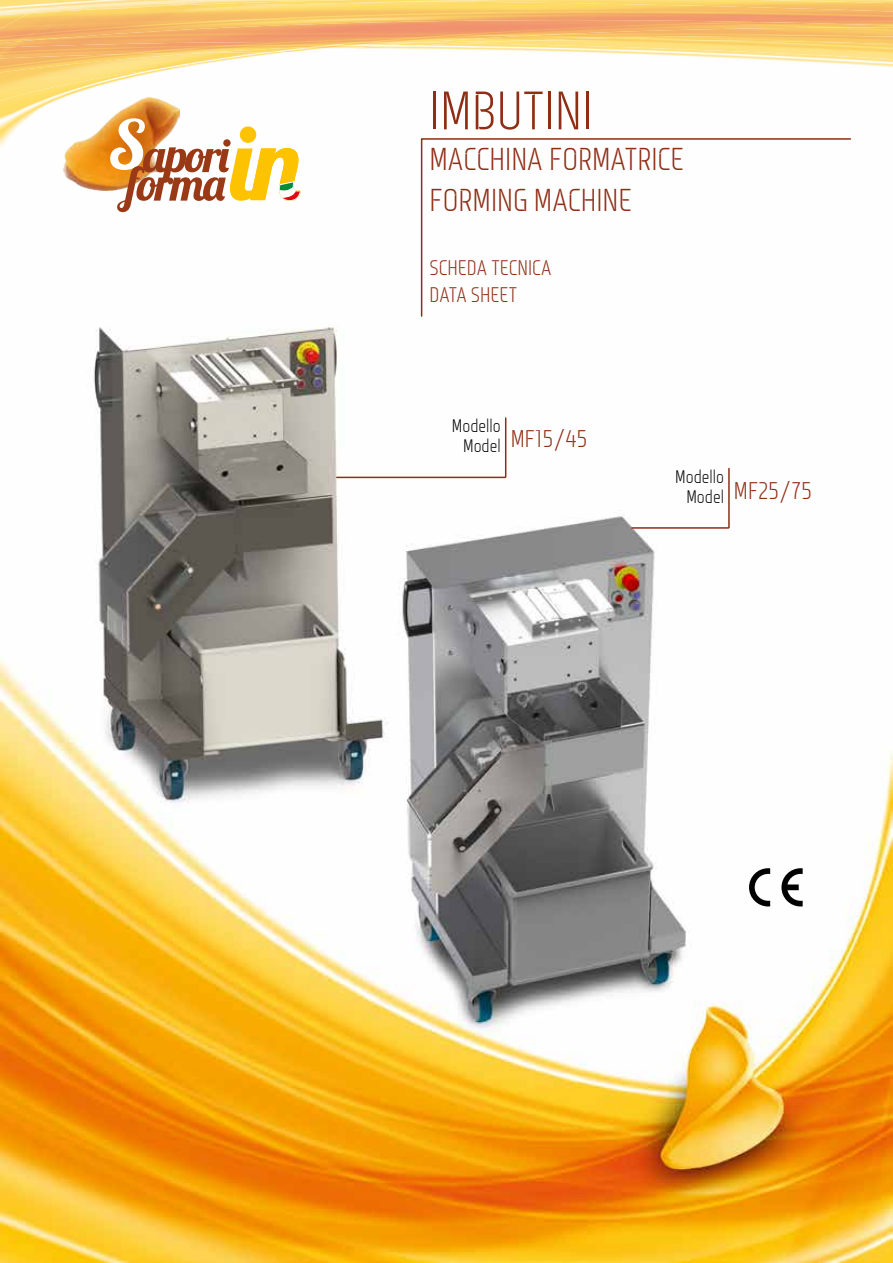
<style>
.page{position:relative;width:893px;height:1263px;background:#fff}
.page>*{position:absolute;margin:0;border:0;box-sizing:border-box;transform-origin:0 0}
.t1{font:54px "Monitorica";color:#8f2d15}
.t2{font:31.5px "Monitorica";color:#8f2d15}
.t3{font:24px "Monitorica";color:#8f2d15}
.t4{font:21px "Monitorica";color:#8f2d15}
.t5{font:18px "Monitorica";color:#000}
</style>
<div class="page">
<img style="left:0;top:190px;width:893px;height:1073px">
<img style="left:0;top:101px;width:64px;height:72px">
<img style="left:0;top:58px;width:243px;height:43px">
<img style="left:0;top:58px;width:207px;height:14px">
<img style="left:0;top:48px;width:419px;height:10px">
<img style="left:354px;top:0;width:73px;height:1px">
<img style="left:462px;top:48px;width:431px;height:11px">
<img style="left:0;top:43px;width:893px;height:5px">
<img style="left:0;top:1px;width:893px;height:42px">
<img style="left:759px;top:0;width:134px;height:3px">
<img style="left:175px;top:0;width:144px;height:5px">
<img style="left:0;top:0;width:175px;height:15px">
<img style="left:30px;top:4px;width:161px;height:9px">
<img style="left:64px;top:97px;width:116px;height:93px">
<svg style="left:110px;top:118px;width:191px;height:94px"></svg>
<svg style="left:749px;top:868px;width:21px;height:38px"></svg>
<svg style="left:781px;top:868px;width:22px;height:38px"></svg>
<svg style="left:420px;top:138px;width:432px;height:180px"></svg>
<svg style="left:335px;top:416px;width:172px;height:63px"></svg>
<svg style="left:630px;top:467px;width:100px;height:62px"></svg>
<h1 class="t1" style="left:429px;top:79px;width:165px">IMBUTINI</h1>
<p class="t2" style="left:429px;top:141px;width:256px">MACCHINA FORMATRICE</p>
<p class="t2" style="left:429px;top:182px;width:204px">FORMING MACHINE</p>
<p class="t4" style="left:429px;top:256px;width:123px">SCHEDA TECNICA</p>
<p class="t4" style="left:429px;top:282px;width:89px">DATA SHEET</p>
<p class="t5" style="left:452px;top:415px;width:50px">Modello</p>
<p class="t5" style="left:463px;top:435px;width:39px">Model</p>
<p class="t3" style="left:511px;top:424px;width:78px">MF15/45</p>
<p class="t5" style="left:675px;top:467px;width:50px">Modello</p>
<p class="t5" style="left:686px;top:487px;width:39px">Model</p>
<p class="t3" style="left:734px;top:476px;width:79px">MF25/75</p>
</div>
